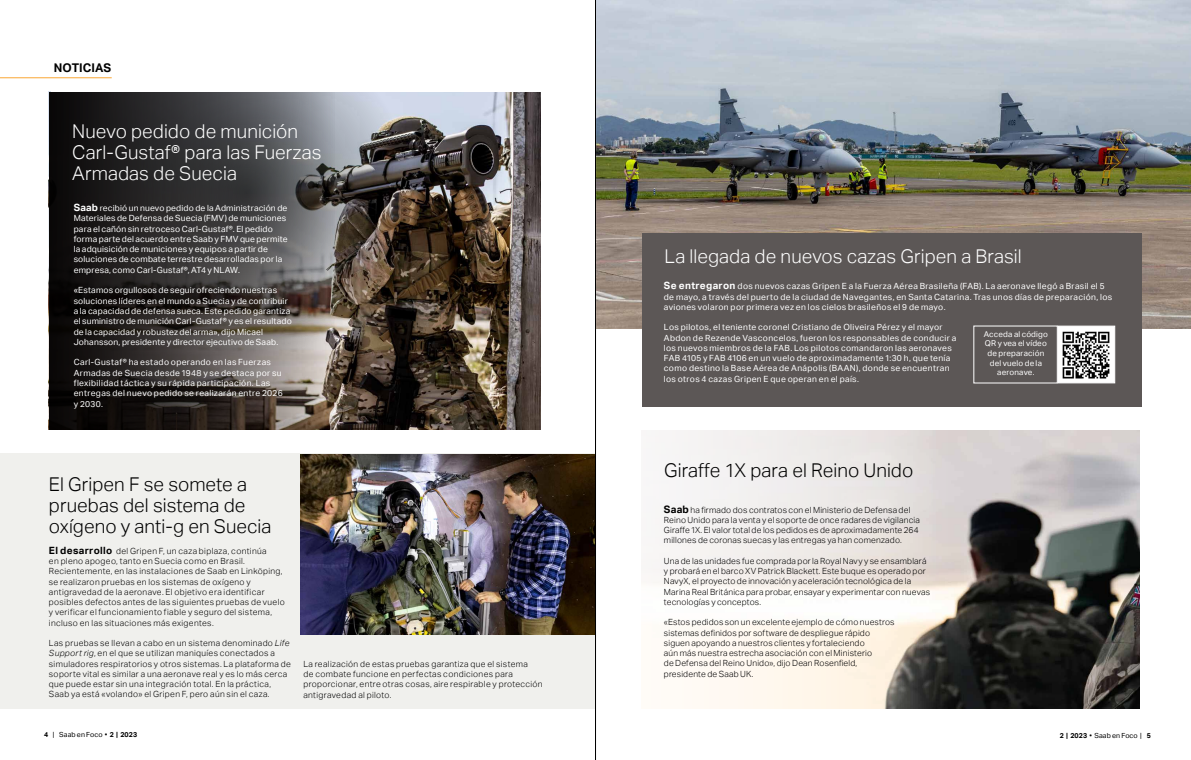
<style>
.page{position:relative;width:1191px;height:760px;background:#fff}
.page>*{position:absolute;margin:0;border:0;box-sizing:border-box;transform-origin:0 0}
.t1{font:300 19px/21px "Aktiv Grotesk";letter-spacing:.005em;color:#fff}
.t2{font:300 19px/21px "Aktiv Grotesk";letter-spacing:.005em;color:#000}
.t3{font:700 12px "Aktiv Grotesk";letter-spacing:.005em;color:#000}
.t4{font:300 8.5px/10.2px "Aktiv Grotesk";letter-spacing:.03em;color:#000}
.t5{font:8.5px/10.3px "Aktiv Grotesk";letter-spacing:.03em;color:#fff}
.t6{font:8px/9.6px "Aktiv Grotesk";letter-spacing:.02em;color:#fff;text-align:center}
.t7{font:7px "Aktiv Grotesk";letter-spacing:.02em;color:#000}
.s1{font-weight:700;font-size:10px}
.s2{font-style:italic}
.s3{font-weight:700}
.s4{font-weight:700;font-size:10.2px}
</style>
<div class="page">
<img style="left:334px;top:92px;width:206px;height:337px">
<img style="left:962px;top:431px;width:177px;height:278px">
<svg style="left:949px;top:430px;width:13px;height:279px;background:#9d9895"></svg>
<svg style="left:651px;top:430px;width:298px;height:279px"></svg>
<img style="left:72px;top:36px;width:360px;height:342px;border-radius:50%">
<div style="left:51px;top:21px;width:499px;height:71px;background:#fff"></div>
<svg style="left:49px;top:92px;width:285px;height:337px;background:#3c3938"></svg>
<img style="left:596px;top:0;width:595px;height:329px">
<div style="left:0;top:453px;width:595px;height:256px;background:#f0f0ed"></div>
<div style="left:641px;top:233px;width:500px;height:173px;background:#5c5756"></div>
<div style="left:1057px;top:326px;width:58px;height:57px;background:#fff;border:1px solid #fff"></div>
<img style="left:1062px;top:331px;width:48px;height:48px">
<img style="left:300px;top:454px;width:295px;height:180px">
<hr style="left:0;top:77px;width:112px;height:1px;background:#faa634">
<hr style="left:595px;top:0;width:1px;height:760px;background:#000">
<h2 class="t3" style="left:54px;top:60px;width:59px">NOTICIAS</h2>
<h1 class="t1" style="left:72px;top:121px;width:251px">Nuevo pedido de munición<br>Carl-Gustaf® para las Fuerzas<br>Armadas de Suecia</h1>
<p class="t5" style="left:74px;top:203px;width:215px"><span class="s1">Saab</span> recibió un nuevo pedido de la Administración de Materiales de Defensa de Suecia (FMV) de municiones para el cañón sin retroceso Carl-Gustaf®. El pedido forma parte del acuerdo entre Saab y FMV que permite la adquisición de municiones y equipos a partir de soluciones de combate terrestre desarrolladas por la empresa, como Carl-Gustaf®, AT4 y NLAW.</p>
<p class="t5" style="left:74px;top:285px;width:220px">«Estamos orgullosos de seguir ofreciendo nuestras soluciones líderes en el mundo a Suecia y de contribuir a la capacidad de defensa sueca. Este pedido garantiza el suministro de munición Carl-Gustaf® y es el resultado de la capacidad y robustez del arma», dijo Micael Johansson, presidente y director ejecutivo de Saab.</p>
<p class="t5" style="left:74px;top:357px;width:210px">Carl-Gustaf® ha estado operando en las Fuerzas Armadas de Suecia desde 1948 y se destaca por su flexibilidad táctica y su rápida participación. Las entregas del nuevo pedido se realizarán entre 2026 y 2030.</p>
<h1 class="t2" style="left:49px;top:474px;width:224px">El Gripen F se somete a pruebas del sistema de oxígeno y anti-g en Suecia</h1>
<p class="t4" style="left:49px;top:546px;width:237px"><span class="s1">El desarrollo</span> del Gripen F, un caza biplaza, continúa<br>en pleno apogeo, tanto en Suecia como en Brasil.<br>Recientemente, en las instalaciones de Saab en Linköping, se realizaron pruebas en los sistemas de oxígeno y antigravedad de la aeronave. El objetivo era identificar posibles defectos antes de las siguientes pruebas de vuelo y verificar el funcionamiento fiable y seguro del sistema, incluso en las situaciones más exigentes.</p>
<p class="t4" style="left:49px;top:638px;width:243px">Las pruebas se llevan a cabo en un sistema denominado <span class="s2">Life Support rig</span>, en el que se utilizan maniquíes conectados a simuladores respiratorios y otros sistemas. La plataforma de soporte vital es similar a una aeronave real y es lo más cerca que puede estar sin una integración total. En la práctica, Saab ya está «volando» el Gripen F, pero aún sin el caza.</p>
<p class="t7" style="left:44px;top:730px;width:95px"><span class="s3">4</span> | Saab en Foco • <span class="s3">2 | 2023</span></p>
<p class="t4" style="left:303px;top:659px;width:241px">La realización de estas pruebas garantiza que el sistema<br>de combate funcione en perfectas condiciones para proporcionar, entre otras cosas, aire respirable y protección antigravedad al piloto.</p>
<h1 class="t1" style="left:664px;top:246px;width:358px">La llegada de nuevos cazas Gripen a Brasil</h1>
<p class="t5" style="left:664px;top:281px;width:450px"><span class="s1">Se entregaron</span> dos nuevos cazas Gripen E a la Fuerza Aérea Brasileña (FAB). La aeronave llegó a Brasil el 5 de mayo, a través del puerto de la ciudad de Navegantes, en Santa Catarina. Tras unos días de preparación, los aviones volaron por primera vez en los cielos brasileños el 9 de mayo.</p>
<p class="t5" style="left:664px;top:322px;width:294px">Los pilotos, el teniente coronel Cristiano de Oliveira Pérez y el mayor Abdon de Rezende Vasconcelos, fueron los responsables de conducir a los nuevos miembros de la FAB. Los pilotos comandaron las aeronaves FAB 4105 y FAB 4106 en un vuelo de aproximadamente 1:30 h, que tenía como destino la Base Aérea de Anápolis (BAAN), donde se encuentran los otros 4 cazas Gripen E que operan en el país.</p>
<p class="t6" style="left:983px;top:329px;width:66px">Acceda al código<br>QR y vea el vídeo de preparación del vuelo de la aeronave.</p>
<h1 class="t2" style="left:664px;top:460px;width:251px">Giraffe 1X para el Reino Unido</h1>
<p class="t4" style="left:664px;top:504px;width:257px"><span class="s4">Saab</span> ha firmado dos contratos con el Ministerio de Defensa del Reino Unido para la venta y el soporte de once radares de vigilancia Giraffe 1X. El valor total de los pedidos es de aproximadamente 264 millones de coronas suecas y las entregas ya han comenzado.</p>
<p class="t4" style="left:664px;top:556px;width:268px">Una de las unidades fue comprada por la Royal Navy y se ensamblará y probará en el barco XV Patrick Blackett. Este buque es operado por NavyX, el proyecto de innovación y aceleración tecnológica de la Marina Real Británica para probar, ensayar y experimentar con nuevas tecnologías y conceptos.</p>
<p class="t4" style="left:664px;top:617px;width:232px">«Estos pedidos son un excelente ejemplo de cómo nuestros sistemas definidos por software de despliegue rápido siguen apoyando a nuestros clientes y fortaleciendo<br>aún más nuestra estrecha asociación con el Ministerio<br>de Defensa del Reino Unido», dijo Dean Rosenfield, presidente de Saab UK.</p>
<p class="t7" style="left:1059px;top:731px;width:93px"><span class="s3">2 | 2023</span> • Saab en Foco | <span class="s3">5</span></p>
</div>
